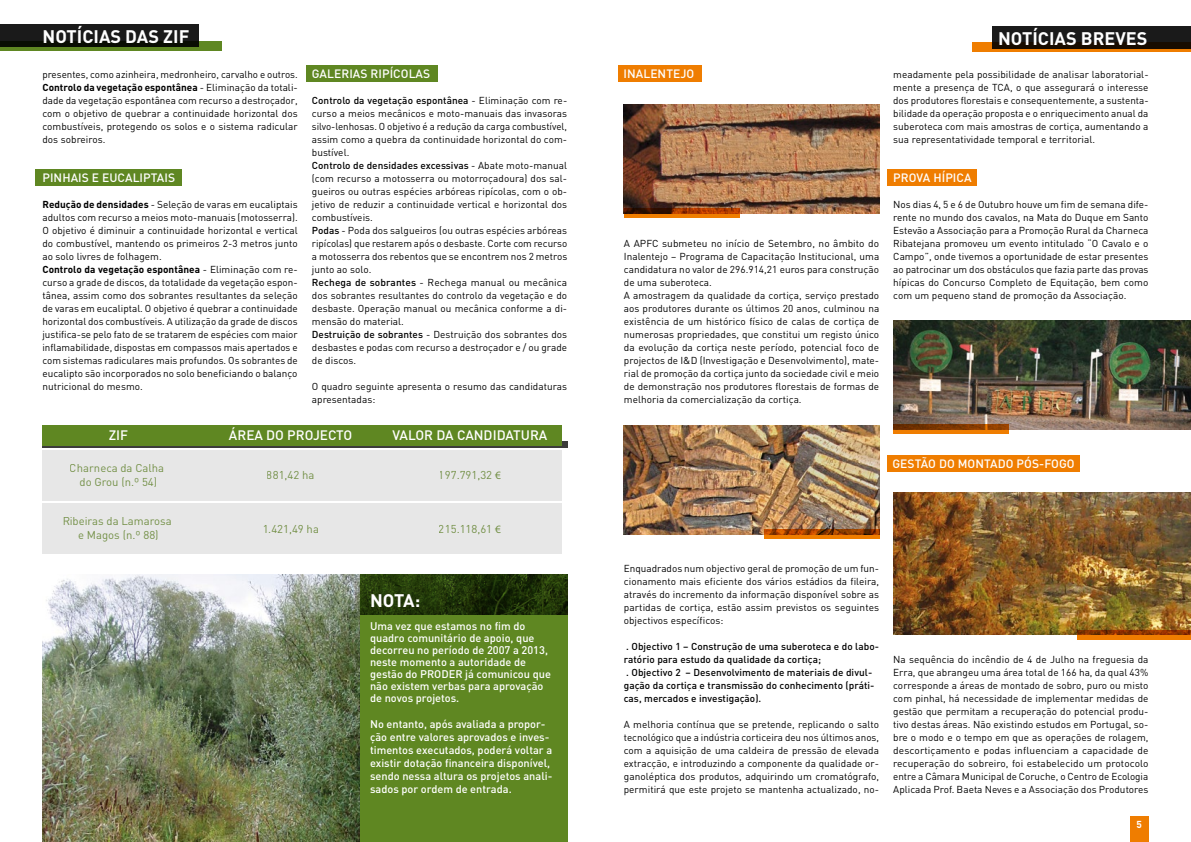
<style>
.page{position:relative;width:1191px;height:842px;background:#fff}
.page>*{position:absolute;margin:0;border:0;box-sizing:border-box;transform-origin:0 0}
.t1{font:700 18px "DIN";color:#fff}
.t2{font:500 13.6px "DIN";color:#fff}
.t3{font:500 12px "DIN";letter-spacing:.005em;color:#fff}
.t4{font:11.3px/13.6px "DIN";color:#5f8722;text-align:center}
.t5{font:500 11px/12px "DIN";color:#fff}
.t6{font:10px/13px "DIN";letter-spacing:.005em;color:#000;text-align:justify}
.t7{font:500 10px/13px "DIN";letter-spacing:.005em;color:#000}
.t8{font:700 10px "DIN";color:#fff}
.s1{font-weight:700}
.s2{font-weight:500}
.s3{font-family:"Myriad Pro"}
</style>
<div class="page">
<div style="left:1130px;top:816px;width:18px;height:26px;background:#ef7d00"></div>
<div style="left:35px;top:169px;width:147px;height:17px;background:#5f8722"></div>
<div style="left:306px;top:65px;width:131px;height:17px;background:#5f8722"></div>
<div style="left:618px;top:65px;width:84px;height:17px;background:#ef7d00"></div>
<div style="left:887px;top:455px;width:192px;height:17px;background:#ef7d00"></div>
<div style="left:887px;top:169px;width:90px;height:17px;background:#ef7d00"></div>
<div style="left:0;top:41px;width:222px;height:10px;background:#5f8722"></div>
<div style="left:0;top:25px;width:198px;height:22px;background:linear-gradient(to bottom,#211f23,#0b0f06)"></div>
<svg style="left:42px;top:442px;width:525px;height:6px;background:#475432"></svg>
<div style="left:42px;top:425px;width:520px;height:20px;background:#5f8722"></div>
<div style="left:42px;top:450px;width:520px;height:51px;background:#e7e7e7"></div>
<div style="left:42px;top:503px;width:520px;height:50px;background:#e7e7e7"></div>
<img style="left:42px;top:574px;width:318px;height:268px">
<svg style="left:360px;top:574px;width:207px;height:42px;background:#22360a"></svg>
<div style="left:360px;top:616px;width:207px;height:226px;background:#5f8722"></div>
<div style="left:972px;top:43px;width:219px;height:9px;background:#ef7d00"></div>
<svg style="left:992px;top:26px;width:199px;height:23px;background:#191512"></svg>
<img style="left:624px;top:104px;width:255px;height:109px">
<img style="left:893px;top:320px;width:298px;height:109px">
<img style="left:624px;top:425px;width:255px;height:109px">
<svg style="left:624px;top:208px;width:115px;height:9px"></svg>
<svg style="left:893px;top:424px;width:115px;height:10px"></svg>
<svg style="left:764px;top:529px;width:115px;height:10px"></svg>
<img style="left:893px;top:493px;width:298px;height:142px">
<svg style="left:1076px;top:630px;width:115px;height:10px"></svg>
<h1 class="t1" style="left:43px;top:25px;width:148px">NOTÍCIAS DAS ZIF</h1>
<p class="t6" style="left:42px;top:68px;width:257px">presentes, como azinheira, medronheiro, carvalho e outros.<br><span class="s1">Controlo da vegetação espontânea</span> - Eliminação da totali&shy;dade da vegetação espontânea com recurso a destroçador, com o objetivo de quebrar a continuidade horizontal dos combustíveis, protegendo os solos e o sistema radicular dos sobreiros.</p>
<p class="t3" style="left:42px;top:170px;width:134px">PINHAIS E EUCALIPTAIS</p>
<p class="t6" style="left:42px;top:198px;width:257px;text-align:left"><span class="s1">Redução de densidades</span> - Seleção de varas em eucaliptais adultos com recurso a meios moto-manuais (motosserra).<br>O objetivo é diminuir a continuidade horizontal e vertical do combustível, mantendo os primeiros 2-3 metros junto ao solo livres de folhagem.<br><span class="s1">Controlo da vegetação espontânea</span> - Eliminação com re&shy;curso a grade de discos, da totalidade da vegetação espon&shy;tânea, assim como dos sobrantes resultantes da seleção de varas em eucaliptal. O objetivo é quebrar a continuidade horizontal dos combustíveis. A utilização da grade de discos justifica-se pelo fato de se tratarem de espécies com maior inflamabilidade, dispostas em compassos mais apertados e com sistemas radiculares mais profundos. Os sobrantes de eucalipto são incorporados no solo beneficiando o balanço nutricional do mesmo.</p>
<p class="t3" style="left:312px;top:66px;width:120px">GALERIAS RIPÍCOLAS</p>
<p class="t6" style="left:312px;top:94px;width:257px;text-align:left"><span class="s2">Controlo da vegetação espontânea</span> - Eliminação com re&shy;curso a meios mecânicos e moto-manuais das invasoras silvo-lenhosas. O objetivo é a redução da carga combustível, assim como a quebra da continuidade horizontal do com&shy;bustível.<br><span class="s2">Controlo de densidades excessivas</span> - Abate moto-manual (com recurso a motosserra ou motorroçadoura) dos sal&shy;gueiros ou outras espécies arbóreas ripícolas, com o ob&shy;jetivo de reduzir a continuidade vertical e horizontal dos combustíveis.<br><span class="s2">Podas</span> - Poda dos salgueiros (ou outras espécies arbóreas ripícolas) que restarem após o desbaste. Corte com recurso a motosserra dos rebentos que se encontrem nos 2 metros junto ao solo.<br><span class="s2">Rechega de sobrantes</span> - Rechega manual ou mecânica dos sobrantes resultantes do controlo da vegetação e do desbaste. Operação manual ou mecânica conforme a di&shy;mensão do material.<br><span class="s2">Destruição de sobrantes</span> - Destruição dos sobrantes dos desbastes e podas com recurso a destroçador e / ou grade de discos.</p>
<p class="t6" style="left:312px;top:380px;width:257px">O quadro seguinte apresenta o resumo das candidaturas apresentadas:</p>
<h2 class="t2" style="left:109px;top:427px;width:21px">ZIF</h2>
<h2 class="t2" style="left:229px;top:427px;width:125px">ÁREA DO PROJECTO</h2>
<h2 class="t2" style="left:392px;top:427px;width:156px">VALOR DA CANDIDATURA</h2>
<p class="t4" style="left:70px;top:461px;width:96px">Charneca da Calha do Grou (n.º 54)</p>
<p class="t4" style="left:267px;top:468px;width:49px">881,42 ha</p>
<p class="t4" style="left:262px;top:522px;width:58px">1.421,49 ha</p>
<p class="t4" style="left:439px;top:468px;width:63px">197.791,32 <span class="s3">€</span></p>
<p class="t4" style="left:62px;top:514px;width:111px">Ribeiras da Lamarosa e Magos (n.º 88)</p>
<p class="t4" style="left:439px;top:522px;width:63px">215.118,61 <span class="s3">€</span></p>
<h1 class="t1" style="left:370px;top:588px;width:52px">NOTA:</h1>
<p class="t5" style="left:370px;top:620px;width:182px">Uma vez que estamos no fim do quadro comunitário de apoio, que decorreu no período de 2007 a 2013, neste momento a autoridade de gestão do PRODER já comunicou que não existem verbas para aprovação de novos projetos.</p>
<p class="t5" style="left:370px;top:717px;width:184px;line-height:13px">No entanto, após avaliada a propor&shy;ção entre valores aprovados e inves&shy;timentos executados, poderá voltar a existir dotação financeira disponível, sendo nessa altura os projetos anali&shy;sados por ordem de entrada.</p>
<p class="t3" style="left:623px;top:66px;width:72px">INALENTEJO</p>
<p class="t6" style="left:624px;top:237px;width:257px;text-align:left">A APFC submeteu no início de Setembro, no âmbito do Inalentejo – Programa de Capacitação Institucional, uma candidatura no valor de 296.914,21 euros para construção de uma suberoteca.<br>A amostragem da qualidade da cortiça, serviço prestado aos produtores durante os últimos 20 anos, culminou na existência de um histórico físico de calas de cortiça de numerosas propriedades, que constitui um registo único da evolução da cortiça neste período, potencial foco de projectos de I&amp;D (Investigação e Desenvolvimento), mate&shy;rial de promoção da cortiça junto da sociedade civil e meio de demonstração nos produtores florestais de formas de melhoria da comercialização da cortiça.</p>
<h1 class="t1" style="left:998px;top:27px;width:151px">NOTÍCIAS BREVES</h1>
<p class="t6" style="left:893px;top:68px;width:257px;text-align:left">meadamente pela possibilidade de analisar laboratorial&shy;mente a presença de TCA, o que assegurará o interesse dos produtores florestais e consequentemente, a sustenta&shy;bilidade da operação proposta e o enriquecimento anual da suberoteca com mais amostras de cortiça, aumentando a sua representatividade temporal e territorial.</p>
<p class="t3" style="left:893px;top:170px;width:80px">PROVA HÍPICA</p>
<p class="t6" style="left:893px;top:198px;width:257px">Nos dias 4, 5 e 6 de Outubro houve um fim de semana dife&shy;rente no mundo dos cavalos, na Mata do Duque em Santo Estevão a Associação para a Promoção Rural da Charneca Ribatejana promoveu um evento intitulado “O Cavalo e o Campo”, onde tivemos a oportunidade de estar presentes ao patrocinar um dos obstáculos que fazia parte das provas hípicas do Concurso Completo de Equitação, bem como com um pequeno stand de promoção da Associação.</p>
<p class="t3" style="left:892px;top:456px;width:184px">GESTÃO DO MONTADO PÓS-FOGO</p>
<p class="t6" style="left:624px;top:562px;width:257px">Enquadrados num objectivo geral de promoção de um fun&shy;cionamento mais eficiente dos vários estádios da fileira, através do incremento da informação disponível sobre as partidas de cortiça, estão assim previstos os seguintes objectivos específicos:</p>
<p class="t7" style="left:624px;top:640px;width:257px">. Objectivo 1 – Construção de uma suberoteca e do labo&shy;ratório para estudo da qualidade da cortiça;<br>. Objectivo 2 – Desenvolvimento de materiais de divul&shy;gação da cortiça e transmissão do conhecimento (práti&shy;cas, mercados e investigação).</p>
<p class="t6" style="left:624px;top:718px;width:257px">A melhoria contínua que se pretende, replicando o salto tecnológico que a indústria corticeira deu nos últimos anos, com a aquisição de uma caldeira de pressão de elevada extracção, e introduzindo a componente da qualidade or&shy;ganoléptica dos produtos, adquirindo um cromatógrafo, permitirá que este projeto se mantenha actualizado, no-</p>
<p class="t6" style="left:893px;top:653px;width:257px">Na sequência do incêndio de 4 de Julho na freguesia da Erra, que abrangeu uma área total de 166 ha, da qual 43% corresponde a áreas de montado de sobro, puro ou misto com pinhal, há necessidade de implementar medidas de gestão que permitam a recuperação do potencial produ&shy;tivo destas áreas. Não existindo estudos em Portugal, so&shy;bre o modo e o tempo em que as operações de rolagem, descortiçamento e podas influenciam a capacidade de recuperação do sobreiro, foi estabelecido um protocolo entre a Câmara Municipal de Coruche, o Centro de Ecologia Aplicada Prof. Baeta Neves e a Associação dos Produtores</p>
<p class="t8" style="left:1136px;top:818px;width:7px">5</p>
</div>
